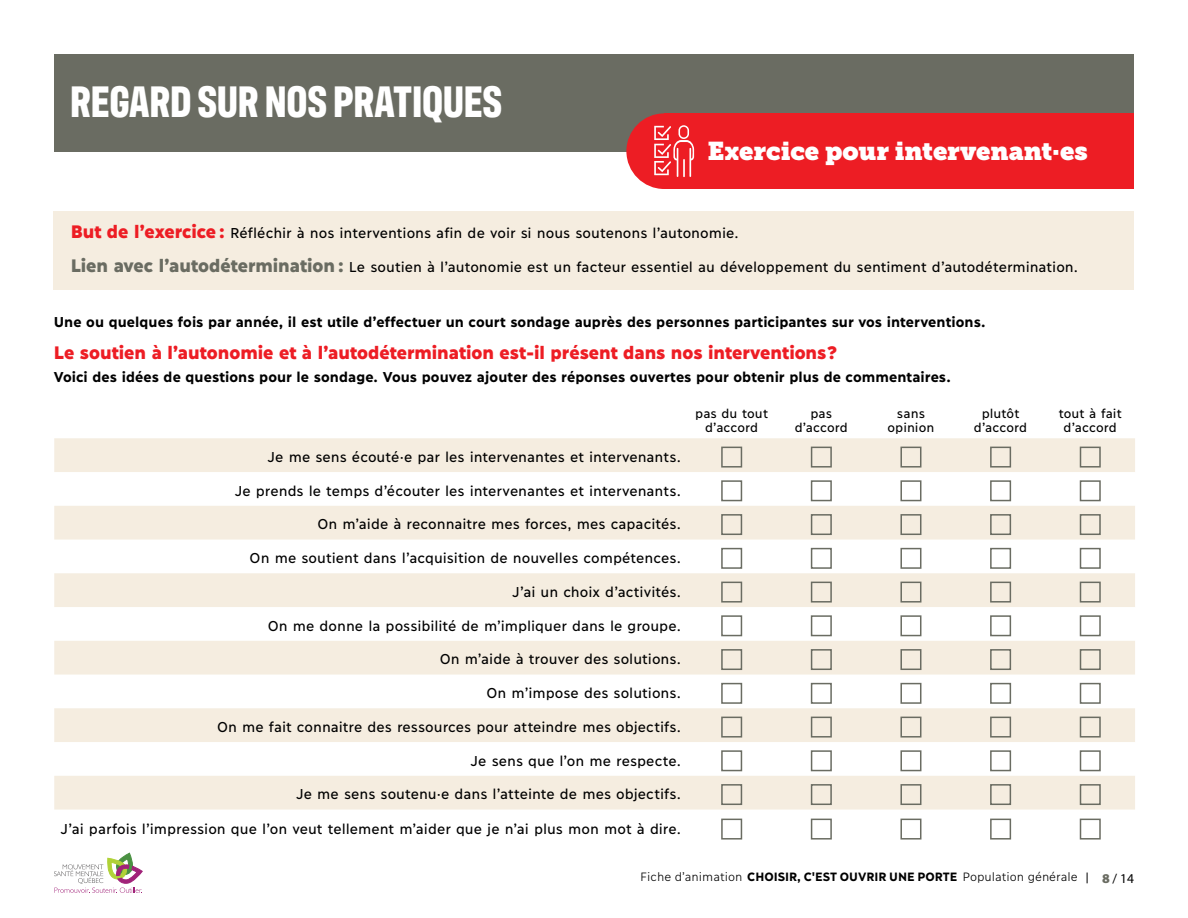
<style>
.page{position:relative;width:1188px;height:918px;background:#fff}
.page>*{position:absolute;margin:0;border:0;box-sizing:border-box;transform-origin:0 0}
.t1{font:700 45px "Antarctican Headline";letter-spacing:-.005em;color:#fff}
.t2{font:25.5px "Museo Slab";letter-spacing:-.005em;color:#fff}
.t3{font:900 18px "Ilisarniq";letter-spacing:-.005em;color:#ed1d24}
.t4{font:14.25px "Ilisarniq";letter-spacing:.005em;color:#000}
.t5{font:700 14.25px "Ilisarniq";letter-spacing:.005em;color:#000}
.t6{font:13.5px "Myriad Pro";color:#000}
.t7{font:12.75px/13.5px "Ilisarniq";letter-spacing:.01em;color:#000;text-align:center}
.t8{font:300 12px "Ilisarniq";color:#000}
.s1{font-weight:900;font-size:18px;color:#ed1d24}
.s2{font-weight:900;font-size:18px;color:#6a6c62}
.s3{font-weight:700}
.s4{font-weight:900;color:#6a6c62}
</style>
<div class="page">
<div style="left:54px;top:211px;width:1080px;height:79px;background:#f5ede0"></div>
<div style="left:54px;top:54px;width:1080px;height:97px;background:#6a6c62"></div>
<svg style="left:54px;top:438px;width:1081px;height:372px;fill:#f5ede0"></svg>
<div style="left:721px;top:447px;width:21px;height:21px;border:2px solid #6a6c62"></div>
<div style="left:811px;top:447px;width:21px;height:21px;border:2px solid #6a6c62"></div>
<div style="left:900px;top:447px;width:21px;height:21px;border:2px solid #6a6c62"></div>
<div style="left:990px;top:447px;width:21px;height:21px;border:2px solid #6a6c62"></div>
<div style="left:1080px;top:447px;width:21px;height:21px;border:2px solid #6a6c62"></div>
<div style="left:721px;top:480px;width:21px;height:21px;border:2px solid #6a6c62"></div>
<div style="left:811px;top:480px;width:21px;height:21px;border:2px solid #6a6c62"></div>
<div style="left:900px;top:480px;width:21px;height:21px;border:2px solid #6a6c62"></div>
<div style="left:990px;top:480px;width:21px;height:21px;border:2px solid #6a6c62"></div>
<div style="left:1080px;top:480px;width:21px;height:21px;border:2px solid #6a6c62"></div>
<div style="left:721px;top:514px;width:21px;height:21px;border:2px solid #6a6c62"></div>
<div style="left:811px;top:514px;width:21px;height:21px;border:2px solid #6a6c62"></div>
<div style="left:900px;top:514px;width:21px;height:21px;border:2px solid #6a6c62"></div>
<div style="left:990px;top:514px;width:21px;height:21px;border:2px solid #6a6c62"></div>
<div style="left:1080px;top:514px;width:21px;height:21px;border:2px solid #6a6c62"></div>
<div style="left:721px;top:548px;width:21px;height:21px;border:2px solid #6a6c62"></div>
<div style="left:811px;top:548px;width:21px;height:21px;border:2px solid #6a6c62"></div>
<div style="left:900px;top:548px;width:21px;height:21px;border:2px solid #6a6c62"></div>
<div style="left:990px;top:548px;width:21px;height:21px;border:2px solid #6a6c62"></div>
<div style="left:1080px;top:548px;width:21px;height:21px;border:2px solid #6a6c62"></div>
<div style="left:721px;top:582px;width:21px;height:21px;border:2px solid #6a6c62"></div>
<div style="left:811px;top:582px;width:21px;height:21px;border:2px solid #6a6c62"></div>
<div style="left:900px;top:582px;width:21px;height:21px;border:2px solid #6a6c62"></div>
<div style="left:990px;top:582px;width:21px;height:21px;border:2px solid #6a6c62"></div>
<div style="left:1080px;top:582px;width:21px;height:21px;border:2px solid #6a6c62"></div>
<div style="left:721px;top:615px;width:21px;height:21px;border:2px solid #6a6c62"></div>
<div style="left:811px;top:615px;width:21px;height:21px;border:2px solid #6a6c62"></div>
<div style="left:900px;top:615px;width:21px;height:21px;border:2px solid #6a6c62"></div>
<div style="left:990px;top:615px;width:21px;height:21px;border:2px solid #6a6c62"></div>
<div style="left:1080px;top:615px;width:21px;height:21px;border:2px solid #6a6c62"></div>
<div style="left:721px;top:649px;width:21px;height:21px;border:2px solid #6a6c62"></div>
<div style="left:811px;top:649px;width:21px;height:21px;border:2px solid #6a6c62"></div>
<div style="left:900px;top:649px;width:21px;height:21px;border:2px solid #6a6c62"></div>
<div style="left:990px;top:649px;width:21px;height:21px;border:2px solid #6a6c62"></div>
<div style="left:1080px;top:649px;width:21px;height:21px;border:2px solid #6a6c62"></div>
<div style="left:721px;top:683px;width:21px;height:21px;border:2px solid #6a6c62"></div>
<div style="left:811px;top:683px;width:21px;height:21px;border:2px solid #6a6c62"></div>
<div style="left:900px;top:683px;width:21px;height:21px;border:2px solid #6a6c62"></div>
<div style="left:990px;top:683px;width:21px;height:21px;border:2px solid #6a6c62"></div>
<div style="left:1080px;top:683px;width:21px;height:21px;border:2px solid #6a6c62"></div>
<div style="left:721px;top:717px;width:21px;height:21px;border:2px solid #6a6c62"></div>
<div style="left:811px;top:717px;width:21px;height:21px;border:2px solid #6a6c62"></div>
<div style="left:900px;top:717px;width:21px;height:21px;border:2px solid #6a6c62"></div>
<div style="left:990px;top:717px;width:21px;height:21px;border:2px solid #6a6c62"></div>
<div style="left:1080px;top:717px;width:21px;height:21px;border:2px solid #6a6c62"></div>
<div style="left:721px;top:750px;width:21px;height:21px;border:2px solid #6a6c62"></div>
<div style="left:811px;top:750px;width:21px;height:21px;border:2px solid #6a6c62"></div>
<div style="left:900px;top:750px;width:21px;height:21px;border:2px solid #6a6c62"></div>
<div style="left:990px;top:750px;width:21px;height:21px;border:2px solid #6a6c62"></div>
<div style="left:1080px;top:750px;width:21px;height:21px;border:2px solid #6a6c62"></div>
<div style="left:721px;top:784px;width:21px;height:21px;border:2px solid #6a6c62"></div>
<div style="left:811px;top:784px;width:21px;height:21px;border:2px solid #6a6c62"></div>
<div style="left:900px;top:784px;width:21px;height:21px;border:2px solid #6a6c62"></div>
<div style="left:990px;top:784px;width:21px;height:21px;border:2px solid #6a6c62"></div>
<div style="left:1080px;top:784px;width:21px;height:21px;border:2px solid #6a6c62"></div>
<div style="left:721px;top:819px;width:21px;height:21px;border:2px solid #6a6c62"></div>
<div style="left:811px;top:819px;width:21px;height:21px;border:2px solid #6a6c62"></div>
<div style="left:900px;top:819px;width:21px;height:21px;border:2px solid #6a6c62"></div>
<div style="left:990px;top:819px;width:21px;height:21px;border:2px solid #6a6c62"></div>
<div style="left:1080px;top:819px;width:21px;height:21px;border:2px solid #6a6c62"></div>
<div style="left:664px;top:113px;width:470px;height:76px;background:#ed1d24"></div>
<div style="left:626px;top:113px;width:76px;height:76px;background:#ed1d24;border-radius:50%"></div>
<svg style="left:654px;top:125px;width:40px;height:52px"></svg>
<svg style="left:54px;top:853px;width:88px;height:40px"></svg>
<h1 class="t1" style="left:70px;top:69px;width:433px">REGARD SUR NOS PRATIQUES</h1>
<h2 class="t2" style="left:707px;top:135px;width:382px">Exercice pour intervenant·es</h2>
<p class="t4" style="left:71px;top:222px;width:669px"><span class="s1">But de l’exercice :</span> Réfléchir à nos interventions afin de voir si nous soutenons l’autonomie.</p>
<p class="t4" style="left:71px;top:256px;width:1009px"><span class="s2">Lien avec l’autodétermination :</span> Le soutien à l’autonomie est un facteur essentiel au développement du sentiment d’autodétermination.</p>
<p class="t5" style="left:54px;top:311px;width:933px">Une ou quelques fois par année, il est utile d’effectuer un court sondage auprès des personnes participantes sur vos interventions.</p>
<p class="t3" style="left:54px;top:339px;width:785px">Le soutien à l’autonomie et à l’autodétermination est-il présent dans nos interventions?</p>
<p class="t5" style="left:54px;top:366px;width:899px">Voici des idées de questions pour le sondage. Vous pouvez ajouter des réponses ouvertes pour obtenir plus de commentaires.</p>
<p class="t4" style="left:268px;top:446px;width:415px">Je me sens écouté·e par les intervenantes et intervenants.</p>
<p class="t4" style="left:235px;top:480px;width:448px">Je prends le temps d’écouter les intervenantes et intervenants.</p>
<p class="t4" style="left:317px;top:513px;width:365px">On m’aide à reconnaitre mes forces, mes capacités.</p>
<p class="t4" style="left:250px;top:547px;width:433px">On me soutient dans l’acquisition de nouvelles compétences.</p>
<p class="t4" style="left:512px;top:581px;width:170px">J’ai un choix d’activités.</p>
<p class="t4" style="left:268px;top:615px;width:415px">On me donne la possibilité de m’impliquer dans le groupe.</p>
<p class="t4" style="left:440px;top:648px;width:243px">On m’aide à trouver des solutions.</p>
<p class="t4" style="left:487px;top:682px;width:196px">On m’impose des solutions.</p>
<p class="t4" style="left:217px;top:716px;width:465px">On me fait connaitre des ressources pour atteindre mes objectifs.</p>
<p class="t4" style="left:471px;top:750px;width:212px">Je sens que l’on me respecte.</p>
<p class="t4" style="left:296px;top:783px;width:386px">Je me sens soutenu·e dans l’atteinte de mes objectifs.</p>
<p class="t4" style="left:60px;top:818px;width:622px">J’ai parfois l’impression que l’on veut tellement m’aider que je n’ai plus mon mot à dire.</p>
<p class="t7" style="left:695px;top:406px;width:74px">pas du tout d’accord</p>
<p class="t7" style="left:795px;top:406px;width:55px">pas d’accord</p>
<p class="t7" style="left:888px;top:406px;width:48px">sans opinion</p>
<p class="t7" style="left:974px;top:406px;width:55px">plutôt d’accord</p>
<p class="t7" style="left:1059px;top:406px;width:65px">tout à fait d’accord</p>
<p class="t8" style="left:640px;top:868px;width:439px">Fiche d’animation <span class="s3">CHOISIR, C'EST OUVRIR UNE PORTE</span> Population générale</p>
<p class="t6" style="left:1102px;top:870px;width:33px"><span class="s4">8</span>/ 14</p>
</div>
